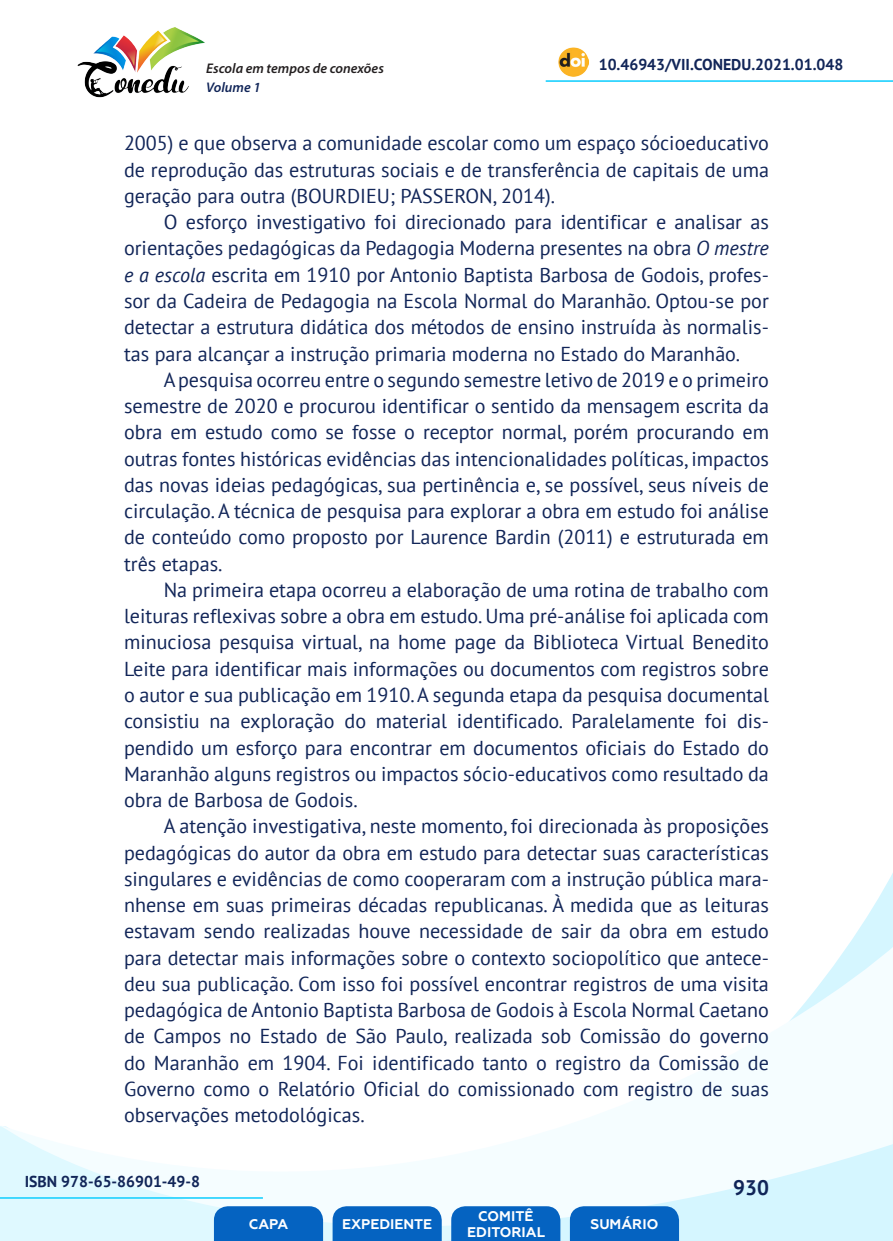
<style>
.page{position:relative;width:893px;height:1241px;background:#fff}
.page>*{position:absolute;margin:0;border:0;box-sizing:border-box;transform-origin:0 0}
.t1{font:700 21px "PT Sans";color:#112558}
._8_CORPO{font:20.12px/26.2px "PT Sans";color:#112558;text-align:justify}
.t2{font:700 15.75px "PT Sans";color:#112558}
.t3{font:700 14px/16.8px "Geometria";color:#fff;text-align:center}
.t4{font:italic 600 14px "Myriad Pro";color:#231f20}
.t5{font:italic 600 14px "Myriad Pro";color:#112558}
.s1{font-style:italic}
</style>
<div class="page">
<svg style="left:848px;top:873px;width:45px;height:73px"></svg>
<svg style="left:0;top:946px;width:893px;height:294px"></svg>
<hr style="left:0;top:1196px;width:263px;height:2px;background:#2dd4fe">
<hr style="left:546px;top:80px;width:347px;height:2px;background:#2dd4fe">
<img style="left:559px;top:47px;width:30px;height:30px">
<img style="left:77px;top:27px;width:128px;height:71px">
<svg style="left:214px;top:1205px;width:109px;height:35px;background:#126bc4"></svg>
<svg style="left:333px;top:1205px;width:109px;height:35px;background:#126bc4"></svg>
<svg style="left:451px;top:1205px;width:109px;height:35px;background:#126bc4"></svg>
<svg style="left:570px;top:1205px;width:109px;height:35px;background:#116bc4"></svg>
<p class="t4" style="left:206px;top:59px;width:179px">Escola em tempos de conexões</p>
<p class="t2" style="left:599px;top:54px;width:246px">10.46943/VII.CONEDU.2021.01.048</p>
<p class="t5" style="left:206px;top:78px;width:56px">Volume 1</p>
<p class="_8_CORPO" style="left:124px;top:130px;width:646px">2005) e que observa a comunidade escolar como um espaço sócioeducativo de reprodução das estruturas sociais e de transferência de capitais de uma geração para outra (BOURDIEU; PASSERON, 2014).</p>
<p class="_8_CORPO" style="left:124px;top:208px;width:646px;text-indent:40px">O esforço investigativo foi direcionado para identificar e analisar as orientações pedagógicas da Pedagogia Moderna presentes na obra <span class="s1">O mestre e a escola</span> escrita em 1910 por Antonio Baptista Barbosa de Godois, profes&shy;sor da Cadeira de Pedagogia na Escola Normal do Maranhão. Optou-se por detectar a estrutura didática dos métodos de ensino instruída às normalis&shy;tas para alcançar a instrução primaria moderna no Estado do Maranhão.</p>
<p class="_8_CORPO" style="left:124px;top:366px;width:646px;text-indent:40px">A pesquisa ocorreu entre o segundo semestre letivo de 2019 e o primeiro semestre de 2020 e procurou identificar o sentido da mensagem escrita da obra em estudo como se fosse o receptor normal, porém procurando em outras fontes históricas evidências das intencionalidades políticas, impactos das novas ideias pedagógicas, sua pertinência e, se possível, seus níveis de circulação. A técnica de pesquisa para explorar a obra em estudo foi análise de conteúdo como proposto por Laurence Bardin (2011) e estruturada em três etapas.</p>
<p class="_8_CORPO" style="left:124px;top:576px;width:646px;text-indent:40px">Na primeira etapa ocorreu a elaboração de uma rotina de trabalho com leituras reflexivas sobre a obra em estudo. Uma pré-análise foi aplicada com minuciosa pesquisa virtual, na home page da Biblioteca Virtual Benedito Leite para identificar mais informações ou documentos com registros sobre o autor e sua publicação em 1910. A segunda etapa da pesquisa documental consistiu na exploração do material identificado. Paralelamente foi dis&shy;pendido um esforço para encontrar em documentos oficiais do Estado do Maranhão alguns registros ou impactos sócio-educativos como resultado da obra de Barbosa de Godois.</p>
<p class="_8_CORPO" style="left:124px;top:812px;width:646px;text-indent:40px">A atenção investigativa, neste momento, foi direcionada às proposições pedagógicas do autor da obra em estudo para detectar suas características singulares e evidências de como cooperaram com a instrução pública mara&shy;nhense em suas primeiras décadas republicanas. À medida que as leituras estavam sendo realizadas houve necessidade de sair da obra em estudo para detectar mais informações sobre o contexto sociopolítico que antece&shy;deu sua publicação. Com isso foi possível encontrar registros de uma visita pedagógica de Antonio Baptista Barbosa de Godois à Escola Normal Caetano de Campos no Estado de São Paulo, realizada sob Comissão do governo do Maranhão em 1904. Foi identificado tanto o registro da Comissão de Governo como o Relatório Oficial do comissionado com registro de suas observações metodológicas.</p>
<p class="t2" style="left:25px;top:1170px;width:177px">ISBN 978-65-86901-49-8</p>
<p class="t3" style="left:249px;top:1215px;width:41px">CAPA</p>
<p class="t3" style="left:342px;top:1215px;width:92px">EXPEDIENTE</p>
<p class="t3" style="left:467px;top:1207px;width:79px">COMITÊ<br>EDITORIAL</p>
<p class="t3" style="left:590px;top:1215px;width:69px">SUMÁRIO</p>
<p class="t1" style="left:733px;top:1173px;width:37px">930</p>
</div>
